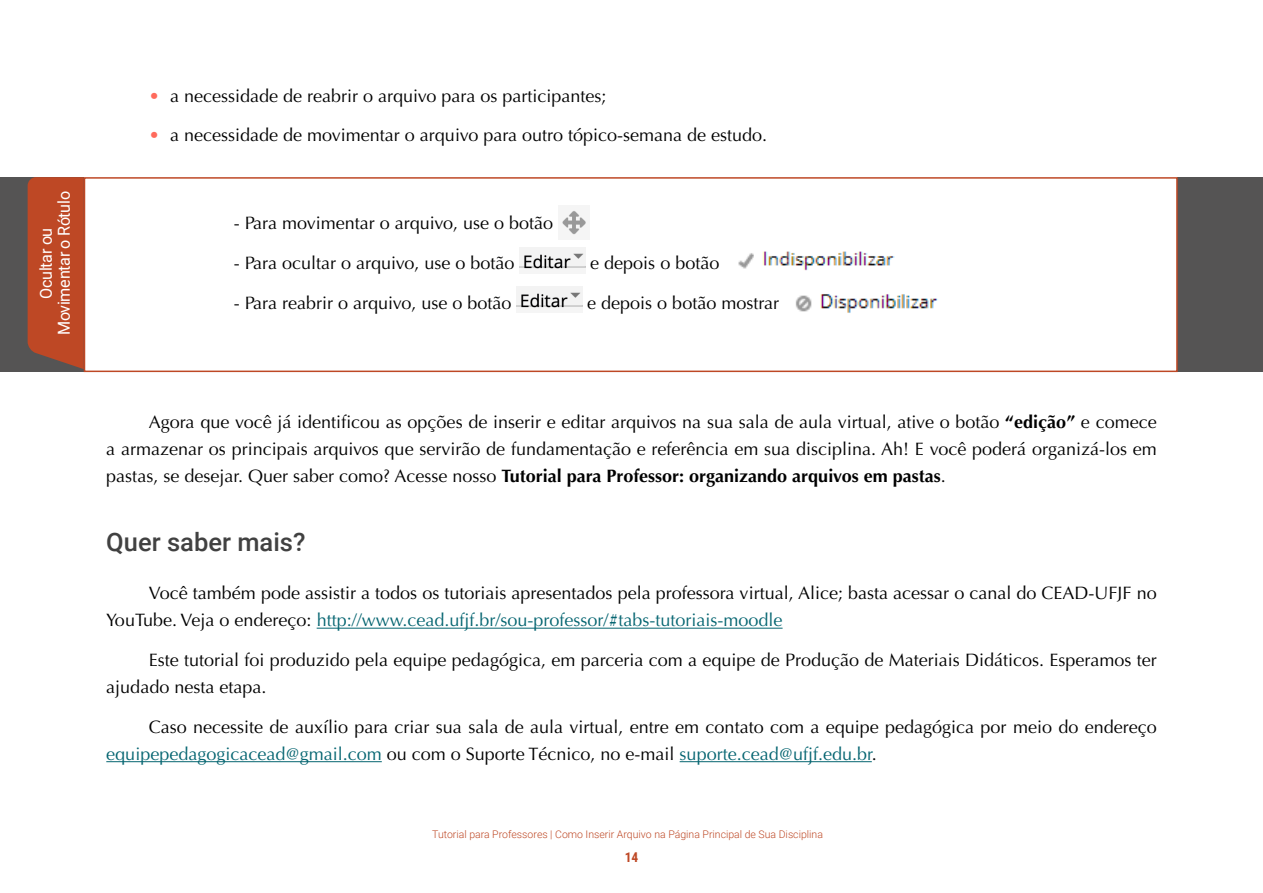
<style>
.page{position:relative;width:1263px;height:893px;background:#fff}
.page>*{position:absolute;margin:0;border:0;box-sizing:border-box;transform-origin:0 0}
.t1{font:500 25.5px "Roboto";color:#414141}
.t2{font:18px/27px "Optima";color:#000}
.t3{font:16.5px/18px "Roboto";letter-spacing:-.02em;color:#fff;text-align:center}
.t4{font:700 13.5px "Roboto Condensed";color:#be4825}
.t5{font:300 10.5px "Roboto";color:#be4825}
.s1{color:#ff6a5c}
.s2{font-weight:700}
.s3{color:#056571}
</style>
<div class="page">
<hr style="left:317px;top:628px;width:465px;height:1px;background:#056571">
<hr style="left:106px;top:761px;width:276px;height:1px;background:#056571">
<hr style="left:680px;top:761px;width:192px;height:1px;background:#056571">
<div style="left:0;top:177px;width:84px;height:195px;background:#555454"></div>
<div style="left:1178px;top:177px;width:85px;height:195px;background:#555454"></div>
<div style="left:28px;top:177px;width:55px;height:192px;background:#be4825"></div>
<svg style="left:83px;top:177px;width:1095px;height:196px"></svg>
<p class="t3" style="left:36px;top:335px;width:146px;rotate:-90deg">Ocultar ou<br>Movimentar o Rótulo</p>
<p class="t2" style="left:149px;top:82px;width:459px"><span class="s1">•</span> a necessidade de reabrir o arquivo para os participantes;</p>
<p class="t2" style="left:149px;top:122px;width:620px"><span class="s1">•</span> a necessidade de movimentar o arquivo para outro tópico-semana de estudo.</p>
<p class="t2" style="left:234px;top:210px;width:321px">- Para movimentar o arquivo, use o botão</p>
<p class="t2" style="left:234px;top:249px;width:282px">- Para ocultar o arquivo, use o botão</p>
<p class="t2" style="left:590px;top:249px;width:131px">e depois o botão</p>
<p class="t2" style="left:234px;top:289px;width:279px">- Para reabrir o arquivo, use o botão</p>
<p class="t2" style="left:587px;top:289px;width:193px">e depois o botão mostrar</p>
<p class="t2" style="left:106px;top:409px;width:1052px;text-align:justify;text-indent:43px">Agora que você já identificou as opções de inserir e editar arquivos na sua sala de aula virtual, ative o botão <span class="s2">“edição”</span> e comece a armazenar os principais arquivos que servirão de fundamentação e referência em sua disciplina. Ah! E você poderá organizá-los em pastas, se desejar. Quer saber como? Acesse nosso <span class="s2">Tutorial para Professor: organizando arquivos em pastas</span>.</p>
<h1 class="t1" style="left:106px;top:524px;width:201px">Quer saber mais?</h1>
<p class="t2" style="left:106px;top:580px;width:1052px;text-indent:43px">Você também pode assistir a todos os tutoriais apresentados pela professora virtual, Alice; basta acessar o canal do CEAD-UFJF no<br>YouTube. Veja o endereço: <span class="s3">http://www.cead.ufjf.br/sou-professor/#tabs-tutoriais-moodle</span></p>
<p class="t2" style="left:106px;top:647px;width:1052px;text-indent:43px">Este tutorial foi produzido pela equipe pedagógica, em parceria com a equipe de Produção de Materiais Didáticos. Esperamos ter ajudado nesta etapa.</p>
<p class="t2" style="left:106px;top:713px;width:1052px;text-indent:43px">Caso necessite de auxílio para criar sua sala de aula virtual, entre em contato com a equipe pedagógica por meio do endereço <span class="s3">equipepedagogicacead@gmail.com</span> ou com o Suporte Técnico, no e-mail <span class="s3">suporte.cead@ufjf.edu.br</span>.</p>
<p class="t5" style="left:432px;top:827px;width:392px">Tutorial para Professores | Como Inserir Arquivo na Página Principal de Sua Disciplina</p>
<p class="t4" style="left:625px;top:848px;width:15px">14</p>
</div>
